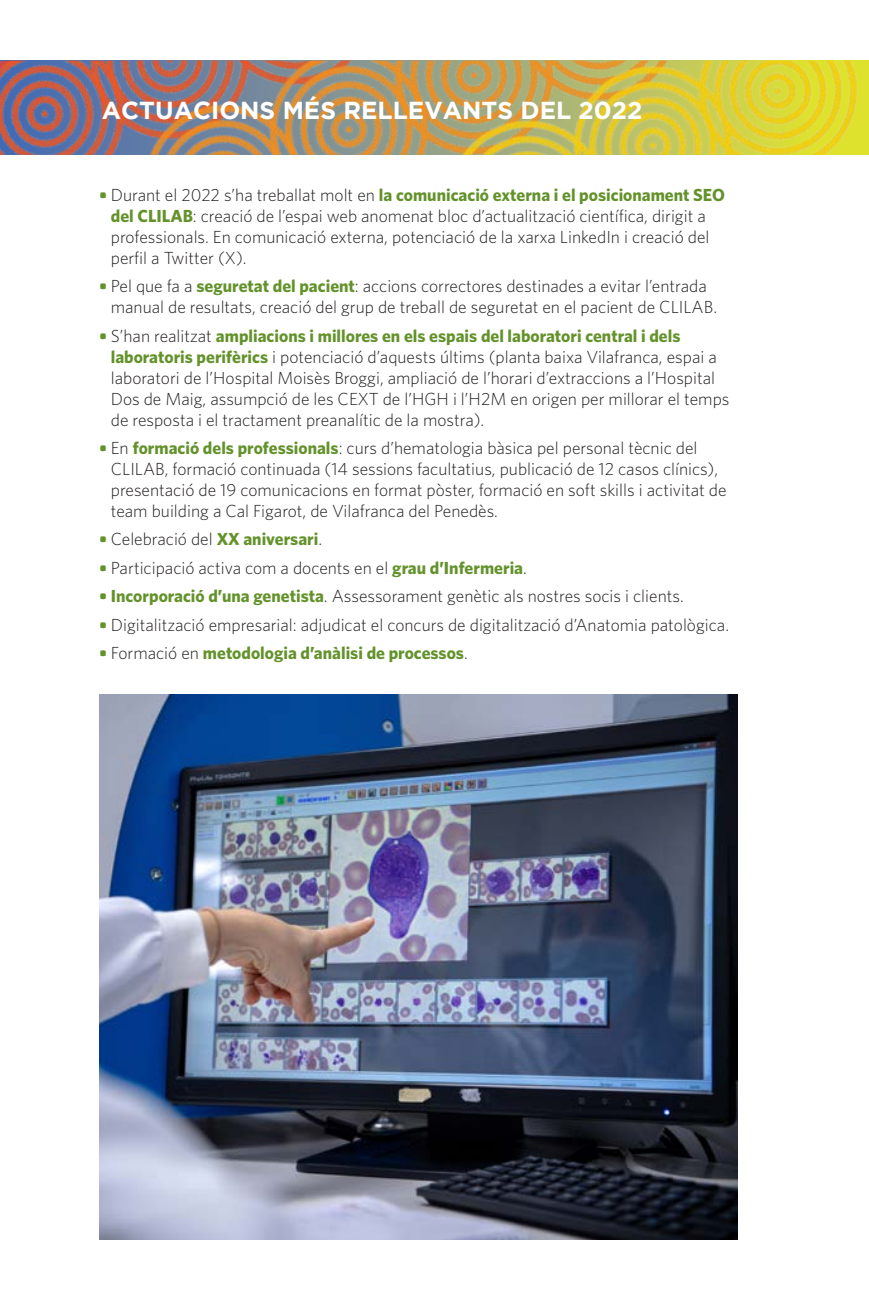
<style>
.page{position:relative;width:869px;height:1290px;background:#fff}
.page>*{position:absolute;margin:0;border:0;box-sizing:border-box;transform-origin:0 0}
.t1{font:700 24.5px "Gotham";color:#fff}
.t2{font:300 17.5px/21px "Whitney HTF";color:#231f20}
.t3{font:700 17.5px "Whitney HTF";color:#63922b}
.s1{font-weight:700;font-size:16.62px;color:#63922b}
.s2{font-weight:700;color:#63922b}
.s3{font-size:16.62px}
.s4{font-weight:300;color:#231f20}
</style>
<div class="page">
<svg style="left:0;top:61px;width:868px;height:94px;background:#b69f5c"></svg>
<img style="left:99px;top:694px;width:638px;height:545px">
<p class="t1" style="left:102px;top:96px;width:542px">ACTUACIONS MÉS RELLEVANTS DEL 2022</p>
<p class="t2" style="left:111px;top:184px;width:615px;text-indent:-11px"><span class="s1">•</span> Durant el 2022 s’ha treballat molt en <span class="s2">la comunicació externa i el posicionament SEO del CLILAB</span>: creació de l’espai web anomenat bloc d’actualització científica, dirigit a professionals. En comunicació externa, potenciació de la xarxa LinkedIn i creació del perfil a Twitter (X).</p>
<p class="t2" style="left:111px;top:275px;width:607px;text-indent:-11px"><span class="s1">•</span> Pel que fa a <span class="s2">seguretat del pacient</span>: accions correctores destinades a evitar l’entrada manual de resultats, creació del grup de treball de seguretat en el pacient de CLILAB.</p>
<p class="t2" style="left:111px;top:325px;width:620px;text-indent:-11px"><span class="s1">•</span> S’han realitzat <span class="s2">ampliacions i millores en els espais del laboratori central i dels laboratoris perifèrics</span> i potenciació d’aquests últims (planta baixa Vilafranca, espai a laboratori de l’Hospital Moisès Broggi, ampliació de l’horari d’extraccions a l’Hospital Dos de Maig, assumpció de les CEXT de l’HGH i l’H2M en origen per millorar el temps de resposta i el tractament preanalític de la mostra).</p>
<p class="t2" style="left:111px;top:437px;width:617px;text-indent:-11px"><span class="s1">•</span> En <span class="s2">formació dels professionals</span>: curs d’hematologia bàsica pel personal tècnic del CLILAB, formació continuada (14 sessions facultatius, publicació de 12 casos clínics), presentació de 19 comunicacions en format pòster, formació en soft skills i activitat de team building a Cal Figarot, de Vilafranca del Penedès.</p>
<p class="t2" style="left:99px;top:528px;width:224px"><span class="s1">•</span> Celebració del <span class="s2">XX aniversari</span>.</p>
<p class="t2" style="left:99px;top:557px;width:429px"><span class="s1">•</span> Participació activa com a docents en el <span class="s2">grau d’Infermeria</span>.</p>
<p class="t2" style="left:99px;top:585px;width:585px"><span class="s1">•</span> <span class="s2">Incorporació d’una genetista</span>. Assessorament genètic als nostres socis i clients.</p>
<p class="t2" style="left:99px;top:614px;width:631px"><span class="s1">•</span> Digitalització empresarial: adjudicat el concurs de digitalització d’Anatomia patològica.</p>
<p class="t3" style="left:99px;top:642px;width:370px"><span class="s3">•</span> <span class="s4">Formació en</span> metodologia d’anàlisi de processos<span class="s4">.</span></p>
</div>
